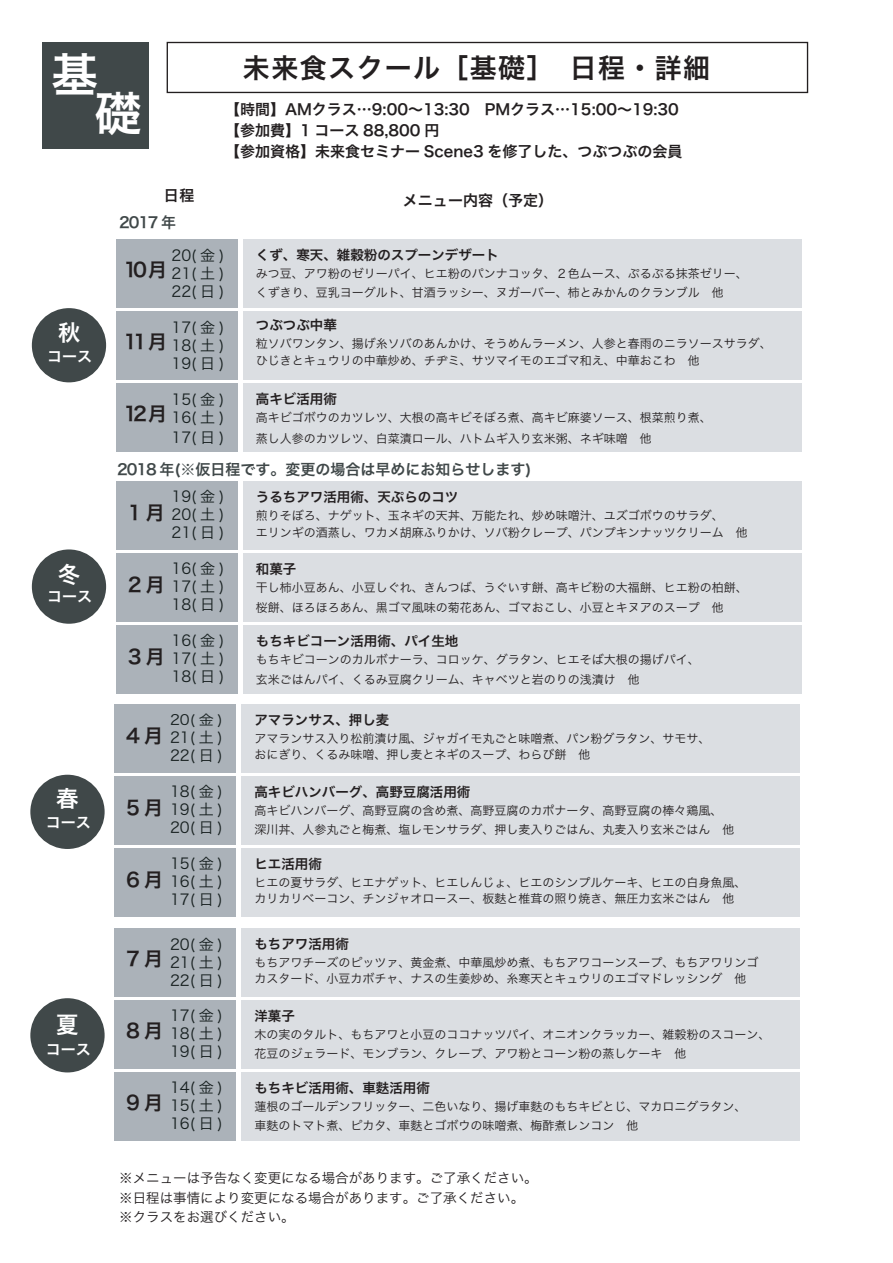
<style>
.page{position:relative;width:893px;height:1263px;background:#fff}
.page>*{position:absolute;margin:0;border:0;box-sizing:border-box;transform-origin:0 0}
.t1{font:46.65px/38.2px "Hira Kaku Pro W6";color:#fff}
.t2{font:27px "Hira Kaku Pro W6";letter-spacing:.05em;color:#231f20}
.t3{font:22.5px "Hira Kaku Pro W6";color:#fff}
.t4{font:19.5px "Hira Kaku Pro W6";letter-spacing:.2em;color:#231f20}
.t5{font:15px/18px "Hira Kaku Pro W3";color:#161f1f;text-align:justify}
.t6{font:15px/21px "Hira Kaku Pro W6";color:#231f20}
.t7{font:15px "Hira Kaku Pro W6";color:#404849}
.t8{font:15px "Hira Kaku Pro W6";color:#fff}
.t9{font:14.1px "Hira Kaku Pro W3";color:#161f1f;scale:1.07 1}
.t10{font:13.5px "Hira Kaku Pro W6";color:#231f20}
.t11{font:13.5px/19.5px "Hira Kaku Pro W3";color:#231f20}
.t12{font:12px/19.5px "Hira Kaku Pro W3";color:#231f20}
</style>
<div class="page">
<div style="left:116px;top:481px;width:121px;height:69px;background:#abb2b9"></div>
<div style="left:243px;top:481px;width:558px;height:69px;background:#dbdee2"></div>
<div style="left:116px;top:553px;width:121px;height:69px;background:#abb2b9"></div>
<div style="left:243px;top:553px;width:558px;height:69px;background:#dbdee2"></div>
<div style="left:116px;top:625px;width:121px;height:69px;background:#abb2b9"></div>
<div style="left:243px;top:625px;width:558px;height:69px;background:#dbdee2"></div>
<div style="left:114px;top:704px;width:122px;height:69px;background:#abb2b9"></div>
<div style="left:242px;top:704px;width:558px;height:69px;background:#dbdee2"></div>
<div style="left:114px;top:776px;width:122px;height:69px;background:#abb2b9"></div>
<div style="left:242px;top:776px;width:558px;height:69px;background:#dbdee2"></div>
<div style="left:114px;top:848px;width:122px;height:69px;background:#abb2b9"></div>
<div style="left:242px;top:848px;width:558px;height:69px;background:#dbdee2"></div>
<div style="left:114px;top:928px;width:122px;height:68px;background:#abb2b9"></div>
<div style="left:242px;top:928px;width:558px;height:68px;background:#dbdee2"></div>
<div style="left:114px;top:1000px;width:122px;height:68px;background:#abb2b9"></div>
<div style="left:242px;top:1000px;width:558px;height:68px;background:#dbdee2"></div>
<div style="left:114px;top:1072px;width:122px;height:68px;background:#abb2b9"></div>
<div style="left:242px;top:1072px;width:558px;height:68px;background:#dbdee2"></div>
<div style="left:116px;top:239px;width:121px;height:69px;background:#abb2b9"></div>
<div style="left:243px;top:239px;width:558px;height:69px;background:#dbdee2"></div>
<div style="left:116px;top:311px;width:121px;height:69px;background:#abb2b9"></div>
<div style="left:243px;top:311px;width:558px;height:69px;background:#dbdee2"></div>
<div style="left:116px;top:383px;width:121px;height:69px;background:#abb2b9"></div>
<div style="left:243px;top:383px;width:558px;height:69px;background:#dbdee2"></div>
<div style="left:32px;top:549px;width:74px;height:75px;background:#404849;border-radius:50%"></div>
<div style="left:30px;top:775px;width:75px;height:74px;background:#404849;border-radius:50%"></div>
<div style="left:30px;top:998px;width:75px;height:74px;background:#404849;border-radius:50%"></div>
<div style="left:32px;top:308px;width:74px;height:74px;background:#404849;border-radius:50%"></div>
<div style="left:42px;top:42px;width:107px;height:107px;background:#404849"></div>
<div style="left:167px;top:42px;width:641px;height:51px;border:1px solid #231f20"></div>
<h1 class="t1" style="left:95px;top:54px;width:48px;text-indent:-43px">基礎</h1>
<h2 class="t2" style="left:243px;top:43px;width:469px">未来食スクール［基礎］　日程・詳細</h2>
<p class="t6" style="left:225px;top:98px;width:459px">【時間】AMクラス…9:00～13:30　PMクラス…15:00～19:30【参加費】1 コース 88,800 円<br>【参加資格】未来食セミナー Scene3 を修了した、つぶつぶの会員</p>
<p class="t6" style="left:164px;top:185px;width:32px">日程</p>
<p class="t6" style="left:403px;top:189px;width:151px">メニュー内容（予定）</p>
<h3 class="t3" style="left:58px;top:312px;width:24px">秋</h3>
<p class="t8" style="left:47px;top:342px;width:46px">コース</p>
<h3 class="t3" style="left:58px;top:554px;width:24px">冬</h3>
<p class="t8" style="left:47px;top:582px;width:46px">コース</p>
<h3 class="t3" style="left:56px;top:778px;width:24px">春</h3>
<p class="t8" style="left:46px;top:809px;width:46px">コース</p>
<h3 class="t3" style="left:56px;top:1004px;width:24px">夏</h3>
<p class="t8" style="left:46px;top:1036px;width:46px">コース</p>
<p class="t7" style="left:119px;top:208px;width:59px">2017 年</p>
<h3 class="t4" style="left:123px;top:252px;width:45px">10月</h3>
<p class="t5" style="left:172px;top:246px;width:54px">20(金 )<br>21(土 )<br>22(日 )</p>
<h3 class="t4" style="left:123px;top:324px;width:45px">11月</h3>
<h3 class="t4" style="left:123px;top:396px;width:45px">12月</h3>
<p class="t5" style="left:172px;top:318px;width:54px">17(金 )<br>18(土 )<br>19(日 )</p>
<p class="t5" style="left:172px;top:390px;width:54px">15(金 )<br>16(土 )</p>
<p class="t5" style="left:172px;top:427px;width:54px">17(日 )</p>
<p class="t10" style="left:256px;top:242px;width:245px">くず、寒天、雑穀粉のスプーンデザート</p>
<p class="t12" style="left:256px;top:263px;width:494px">みつ豆、アワ粉のゼリーパイ、ヒエ粉のパンナコッタ、２色ムース、ぷるぷる抹茶ゼリー、くずきり、豆乳ヨーグルト、甘酒ラッシー、ヌガーバー、柿とみかんのクランブル　他</p>
<p class="t10" style="left:256px;top:313px;width:82px">つぶつぶ中華</p>
<p class="t12" style="left:256px;top:335px;width:518px;line-height:16.5px">粒ソバワンタン、揚げ糸ソバのあんかけ、そうめんラーメン、人参と春雨のニラソースサラダ、ひじきとキュウリの中華炒め、チヂミ、サツマイモのエゴマ和え、中華おこわ　他</p>
<p class="t10" style="left:256px;top:386px;width:82px">高キビ活用術</p>
<p class="t12" style="left:256px;top:406px;width:458px;line-height:21px">高キビゴボウのカツレツ、大根の高キビそぼろ煮、高キビ麻婆ソース、根菜煎り煮、蒸し人参のカツレツ、白菜漬ロール、ハトムギ入り玄米粥、ネギ味噌　他</p>
<p class="t7" style="left:117px;top:456px;width:416px">2018 年(※仮日程です。変更の場合は早めにお知らせします)</p>
<h3 class="t4" style="left:128px;top:495px;width:39px">1月</h3>
<p class="t5" style="left:172px;top:486px;width:54px">19(金 )<br>20(土 )<br>21(日 )</p>
<p class="t10" style="left:256px;top:485px;width:204px">うるちアワ活用術、天ぷらのコツ</p>
<p class="t12" style="left:256px;top:507px;width:493px;line-height:16.5px">煎りそぼろ、ナゲット、玉ネギの天丼、万能たれ、炒め味噌汁、ユズゴボウのサラダ、<br>エリンギの酒蒸し、ワカメ胡麻ふりかけ、ソバ粉クレープ、パンプキンナッツクリーム　他</p>
<h3 class="t4" style="left:128px;top:567px;width:39px">2月</h3>
<p class="t5" style="left:172px;top:558px;width:54px">16(金 )<br>17(土 )<br>18(日 )</p>
<p class="t10" style="left:256px;top:557px;width:42px">和菓子</p>
<p class="t12" style="left:256px;top:577px;width:493px">干し柿小豆あん、小豆しぐれ、きんつば、うぐいす餅、高キビ粉の大福餅、ヒエ粉の柏餅、桜餅、ほろほろあん、黒ゴマ風味の菊花あん、ゴマおこし、小豆とキヌアのスープ　他</p>
<h3 class="t4" style="left:128px;top:639px;width:39px">3月</h3>
<p class="t5" style="left:172px;top:630px;width:54px">16(金 )<br>17(土 )<br>18(日 )</p>
<p class="t10" style="left:256px;top:629px;width:204px">もちキビコーン活用術、パイ生地</p>
<p class="t12" style="left:256px;top:649px;width:445px">もちキビコーンのカルボナーラ、コロッケ、グラタン、ヒエそば大根の揚げパイ、玄米ごはんパイ、くるみ豆腐クリーム、キャベツと岩のりの浅漬け　他</p>
<h3 class="t4" style="left:126px;top:717px;width:39px">4月</h3>
<h3 class="t4" style="left:126px;top:789px;width:39px">5月</h3>
<h3 class="t4" style="left:126px;top:861px;width:39px">6月</h3>
<p class="t9" style="left:170px;top:707px;width:51px">20(金 )</p>
<p class="t5" style="left:170px;top:727px;width:54px">21(土 )<br>22(日 )</p>
<p class="t5" style="left:170px;top:781px;width:54px">18(金 )<br>19(土 )<br>20(日 )</p>
<p class="t10" style="left:254px;top:707px;width:137px">アマランサス、押し麦</p>
<p class="t12" style="left:254px;top:729px;width:458px;line-height:16.5px">アマランサス入り松前漬け風、ジャガイモ丸ごと味噌煮、パン粉グラタン、サモサ、おにぎり、くるみ味噌、押し麦とネギのスープ、わらび餅　他</p>
<p class="t10" style="left:254px;top:779px;width:218px">高キビハンバーグ、高野豆腐活用術</p>
<p class="t12" style="left:254px;top:800px;width:482px">高キビハンバーグ、高野豆腐の含め煮、高野豆腐のカポナータ、高野豆腐の棒々鶏風、深川丼、人参丸ごと梅煮、塩レモンサラダ、押し麦入りごはん、丸麦入り玄米ごはん　他</p>
<p class="t5" style="left:170px;top:853px;width:54px">15(金 )<br>16(土 )<br>17(日 )</p>
<p class="t10" style="left:254px;top:851px;width:69px">ヒエ活用術</p>
<p class="t12" style="left:254px;top:873px;width:494px;line-height:16.5px">ヒエの夏サラダ、ヒエナゲット、ヒエしんじょ、ヒエのシンプルケーキ、ヒエの白身魚風、カリカリベーコン、チンジャオロースー、板麩と椎茸の照り焼き、無圧力玄米ごはん　他</p>
<h3 class="t4" style="left:126px;top:941px;width:39px">7月</h3>
<p class="t5" style="left:170px;top:934px;width:54px">20(金 )<br>21(土 )<br>22(日 )</p>
<p class="t10" style="left:254px;top:931px;width:96px">もちアワ活用術</p>
<p class="t12" style="left:254px;top:953px;width:506px;line-height:16.5px">もちアワチーズのピッツァ、黄金煮、中華風炒め煮、もちアワコーンスープ、もちアワリンゴカスタード、小豆カボチャ、ナスの生姜炒め、糸寒天とキュウリのエゴマドレッシング　他</p>
<h3 class="t4" style="left:126px;top:1013px;width:39px">8月</h3>
<p class="t5" style="left:170px;top:1005px;width:54px">17(金 )<br>18(土 )<br>19(日 )</p>
<p class="t10" style="left:254px;top:1003px;width:42px">洋菓子</p>
<p class="t12" style="left:254px;top:1024px;width:518px">木の実のタルト、もちアワと小豆のココナッツパイ、オニオンクラッカー、雑穀粉のスコーン、花豆のジェラード、モンブラン、クレープ、アワ粉とコーン粉の蒸しケーキ　他</p>
<h3 class="t4" style="left:126px;top:1085px;width:39px">9月</h3>
<p class="t5" style="left:170px;top:1077px;width:54px">14(金 )<br>15(土 )<br>16(日 )</p>
<p class="t10" style="left:254px;top:1075px;width:177px">もちキビ活用術、車麩活用術</p>
<p class="t12" style="left:254px;top:1096px;width:494px">蓮根のゴールデンフリッター、二色いなり、揚げ車麩のもちキビとじ、マカロニグラタン、車麩のトマト煮、ピカタ、車麩とゴボウの味噌煮、梅酢煮レンコン　他</p>
<p class="t11" style="left:119px;top:1167px;width:420px">※メニューは予告なく変更になる場合があります。ご了承ください。※日程は事情により変更になる場合があります。ご了承ください。※クラスをお選びください。</p>
</div>
